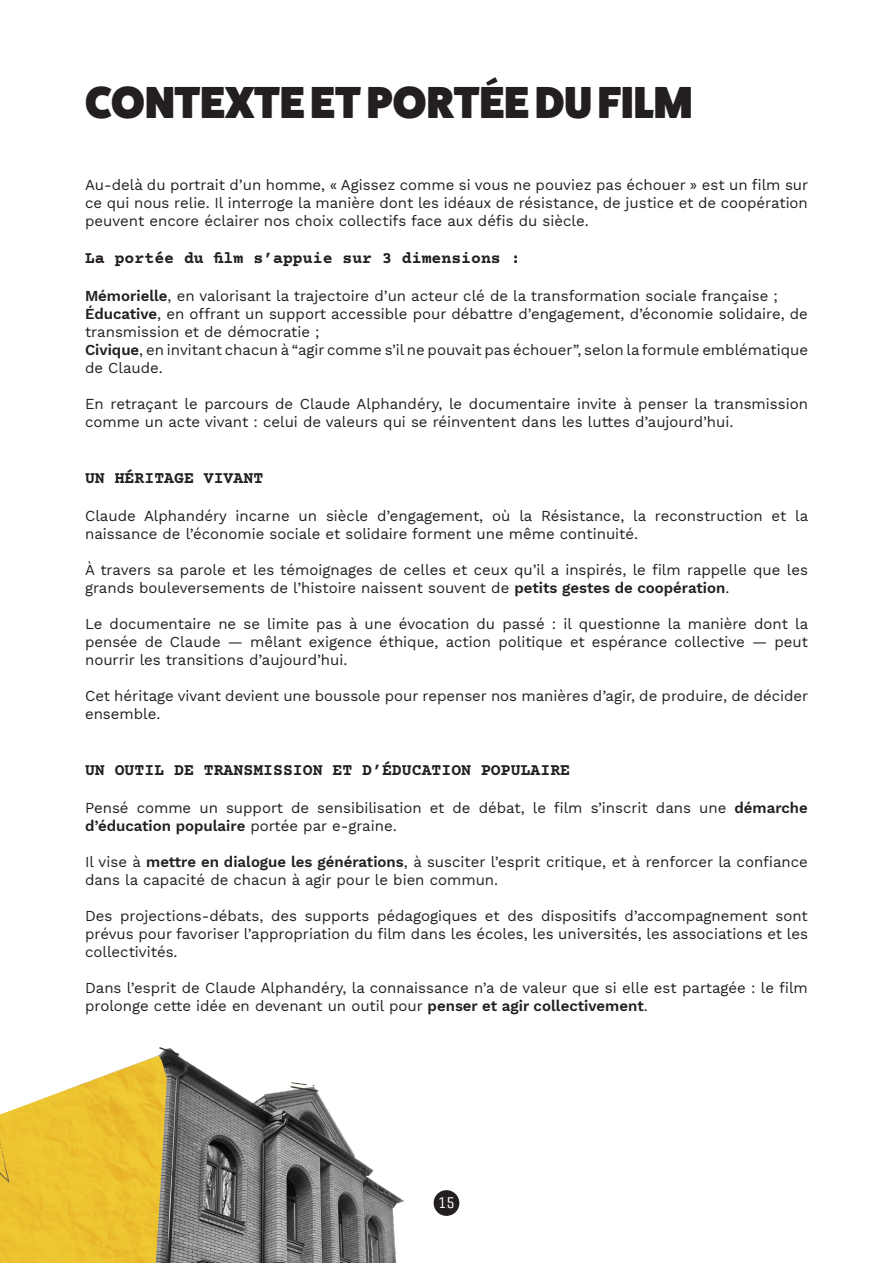
<style>
.page{position:relative;width:893px;height:1263px;background:#fff}
.page>*{position:absolute;margin:0;border:0;box-sizing:border-box;transform-origin:0 0}
.t1{font:800 45px "Fat Frank";color:#231f20}
.t2{font:700 16.5px "Courier Prime";color:#231f20}
.t3{font:16.5px "Unica One";color:#fff}
.t4{font:15px/18px "Work Sans";color:#231f20}
.s1{font-weight:600}
</style>
<div class="page">
<img style="left:0;top:1047px;width:460px;height:216px">
<p class="t1" style="left:85px;top:75px;width:609px">CONTEXTE ET PORTÉE DU FILM</p>
<p class="t4" style="left:85px;top:175px;width:725px;text-align:justify">Au-delà du portrait d’un homme, « Agissez comme si vous ne pouviez pas échouer » est un film sur ce qui nous relie. Il interroge la manière dont les idéaux de résistance, de justice et de coopération peuvent encore éclairer nos choix collectifs face aux défis du siècle.</p>
<p class="t2" style="left:85px;top:249px;width:437px">La portée du film s’appuie sur 3 dimensions :</p>
<p class="t4" style="left:85px;top:287px;width:694px"><span class="s1">Mémorielle</span>, en valorisant la trajectoire d’un acteur clé de la transformation sociale française ;</p>
<p class="t4" style="left:85px;top:305px;width:724px"><span class="s1">Éducative</span>, en offrant un support accessible pour débattre d’engagement, d’économie solidaire, de transmission et de démocratie ;</p>
<p class="t4" style="left:85px;top:341px;width:724px"><span class="s1">Civique</span>, en invitant chacun à “agir comme s’il ne pouvait pas échouer”, selon la formule emblématique de Claude.</p>
<p class="t4" style="left:85px;top:395px;width:724px">En retraçant le parcours de Claude Alphandéry, le documentaire invite à penser la transmission comme un acte vivant : celui de valeurs qui se réinventent dans les luttes d’aujourd’hui.</p>
<p class="t2" style="left:85px;top:468px;width:180px">UN HÉRITAGE VIVANT</p>
<p class="t4" style="left:85px;top:506px;width:725px">Claude Alphandéry incarne un siècle d’engagement, où la Résistance, la reconstruction et la naissance de l’économie sociale et solidaire forment une même continuité.</p>
<p class="t4" style="left:85px;top:560px;width:724px">À travers sa parole et les témoignages de celles et ceux qu’il a inspirés, le film rappelle que les grands bouleversements de l’histoire naissent souvent de <span class="s1">petits gestes de coopération</span>.</p>
<p class="t4" style="left:85px;top:614px;width:725px;text-align:justify">Le documentaire ne se limite pas à une évocation du passé : il questionne la manière dont la pensée de Claude — mêlant exigence éthique, action politique et espérance collective — peut nourrir les transitions d’aujourd’hui.</p>
<p class="t4" style="left:85px;top:686px;width:725px">Cet héritage vivant devient une boussole pour repenser nos manières d’agir, de produire, de décider ensemble.</p>
<p class="t2" style="left:85px;top:760px;width:487px">UN OUTIL DE TRANSMISSION ET D’ÉDUCATION POPULAIRE</p>
<p class="t4" style="left:85px;top:798px;width:724px">Pensé comme un support de sensibilisation et de débat, le film s’inscrit dans une <span class="s1">démarche d’éducation populaire</span> portée par e-graine.</p>
<p class="t4" style="left:85px;top:852px;width:724px">Il vise à <span class="s1">mettre en dialogue les générations</span>, à susciter l’esprit critique, et à renforcer la confiance dans la capacité de chacun à agir pour le bien commun.</p>
<p class="t4" style="left:85px;top:906px;width:724px;text-align:justify">Des projections-débats, des supports pédagogiques et des dispositifs d’accompagnement sont prévus pour favoriser l’appropriation du film dans les écoles, les universités, les associations et les collectivités.</p>
<p class="t4" style="left:85px;top:978px;width:724px">Dans l’esprit de Claude Alphandéry, la connaissance n’a de valeur que si elle est partagée : le film prolonge cette idée en devenant un outil pour <span class="s1">penser et agir collectivement</span>.</p>
<p class="t3" style="left:438px;top:1193px;width:18px">15</p>
</div>
